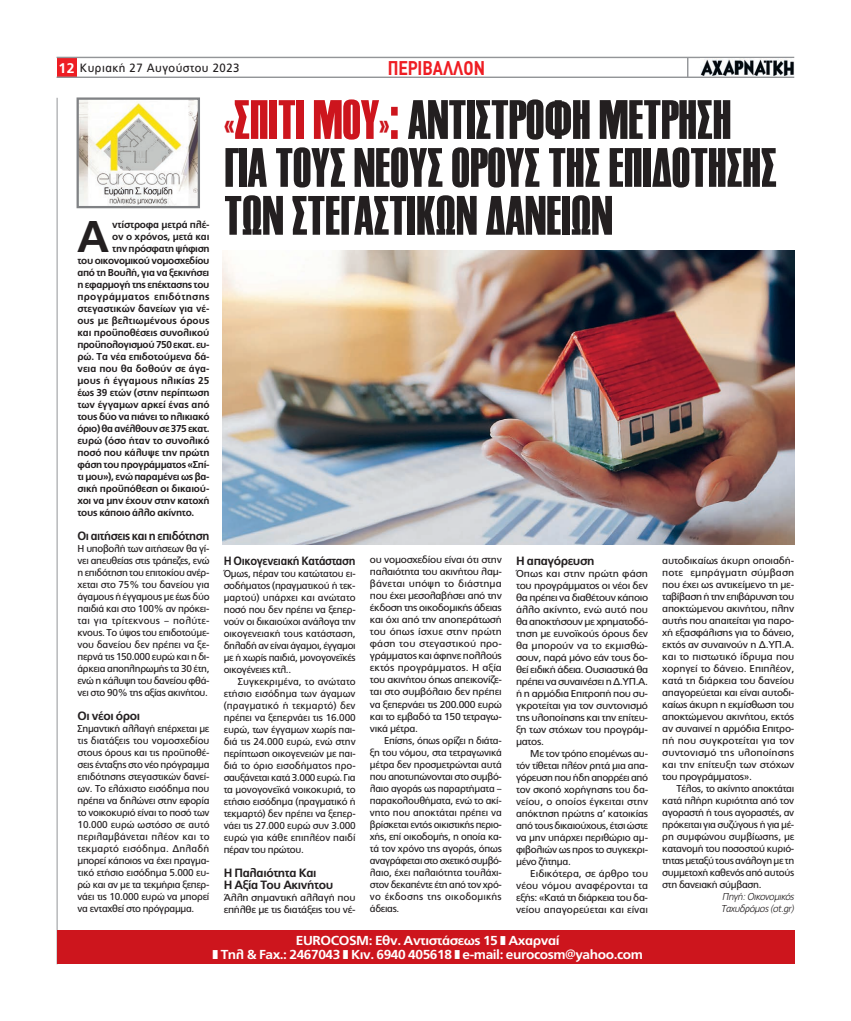
<style>
.page{position:relative;width:851px;height:1021px;background:#fff}
.page>*{position:absolute;margin:0;border:0;box-sizing:border-box;transform-origin:0 0}
.t1{font:500 51.8px/47.9px "PF Fusion Sans";letter-spacing:-.02em;color:#231f20;scale:1.07 1}
.t2{font:700 44.4px "PF Catalog";color:#231f20}
.t3{font:700 20px "PF Din Text Condensed";color:#ee1d23}
.t4{font:700 13px/13.9px "PF Catalog";letter-spacing:-.03em;color:#fff;scale:1.06 1}
.t5{font:700 12px/12px "PF Catalog";letter-spacing:-.03em;color:#231f20}
.t6{font:12px "PF Catalog";letter-spacing:.04em;color:#231f20;scale:.95 1}
.t7{font:700 12px "PF Catalog";letter-spacing:-.03em;color:#231f20;scale:.95 1}
.t8{font:700 12px "PF Catalog";letter-spacing:-.03em;color:#231f20;scale:.92 1}
.t9{font:10px/12px "PF Catalog";letter-spacing:-.03em;color:#231f20;text-align:justify}
.t10{font:10px/12px "PF Catalog";letter-spacing:-.03em;color:#231f20;text-align:justify;scale:1.04 1}
.t11{font:700 10px "PF Catalog";letter-spacing:-.02em;color:#231f20}
.t12{font:10px/12px "PF Catalog";letter-spacing:-.03em;color:#231f20;text-align:justify;scale:1.05 1}
.t13{font:700 10px "PF Catalog";letter-spacing:-.04em;color:#231f20}
.t14{font:italic 300 10px/12px "PF Catalog";letter-spacing:-.03em;color:#231f20}
.t15{font:700 10px "PF Catalog";letter-spacing:.03em;color:#231f20}
.t16{font:700 10px "PF Catalog";letter-spacing:.005em;color:#231f20}
.t17{font:700 10px "PF Catalog";color:#231f20}
.s1{font-weight:700;font-size:14px;color:#fff}
.s2{font-size:42.8px;color:#cd151d}
.s3{color:#cd151d}
</style>
<div class="page">
<div style="left:57px;top:57px;width:19px;height:20px;background:#ee1d23"></div>
<hr style="left:57px;top:57px;width:737px;height:1px;background:#939598">
<hr style="left:57px;top:77px;width:737px;height:1px;background:#939598">
<img style="left:700px;top:59px;width:94px;height:16px">
<svg style="left:687px;top:58px;width:1px;height:19px"></svg>
<hr style="left:57px;top:98px;width:1px;height:866px;background:#939598">
<div style="left:57px;top:930px;width:738px;height:34px;background:#cd151d"></div>
<img style="left:79px;top:100px;width:118px;height:105px">
<div style="left:76px;top:97px;width:124px;height:111px;border:2px solid #808285"></div>
<img style="left:222px;top:251px;width:572px;height:293px">
<p class="t6" style="left:58px;top:61px;width:192px"><span class="s1">12</span> Κυριακή 27 Αυγούστου 2023</p>
<h3 class="t3" style="left:387px;top:56px;width:99px">ΠΕΡΙΒΑΛΛΟΝ</h3>
<h2 class="t2" style="left:77px;top:210px;width:34px">Α</h2>
<p class="t11" style="left:112px;top:219px;width:99px">ντίστροφα µετρά πλέ-</p>
<p class="t11" style="left:112px;top:231px;width:99px">ον ο χρόνος, µετά και</p>
<p class="t13" style="left:112px;top:243px;width:99px">την πρόσφατη ψήφιση</p>
<p class="t11" style="left:77px;top:255px;width:133px">του οικονοµικού νοµοσχεδίου</p>
<p class="t11" style="left:77px;top:267px;width:133px">από τη Βουλή, για να ξεκινήσει</p>
<p class="t11" style="left:77px;top:279px;width:133px">η εφαρµογή της επέκτασης του</p>
<p class="t15" style="left:77px;top:291px;width:133px">προγράµµατος επιδότησης</p>
<p class="t11" style="left:77px;top:303px;width:133px">στεγαστικών δανείων για νέ-</p>
<p class="t16" style="left:77px;top:315px;width:133px">ους µε βελτιωµένους όρους</p>
<p class="t11" style="left:77px;top:327px;width:133px">και προϋποθέσεις συνολικού</p>
<p class="t13" style="left:77px;top:339px;width:133px">προϋπολογισµού 750 εκατ. ευ-</p>
<p class="t11" style="left:77px;top:351px;width:133px">ρώ. Τα νέα επιδοτούµενα δά-</p>
<p class="t11" style="left:77px;top:363px;width:133px">νεια που θα δοθούν σε άγα-</p>
<p class="t17" style="left:77px;top:375px;width:133px">µους ή έγγαµους ηλικίας 25</p>
<p class="t11" style="left:77px;top:387px;width:133px">έως 39 ετών (στην περίπτωση</p>
<p class="t11" style="left:77px;top:399px;width:133px">των έγγαµων αρκεί ένας από</p>
<p class="t11" style="left:77px;top:411px;width:133px">τους δύο να πιάνει το ηλικιακό</p>
<p class="t13" style="left:77px;top:423px;width:133px">όριο) θα ανέλθουν σε 375 εκατ.</p>
<p class="t11" style="left:77px;top:435px;width:133px">ευρώ (όσο ήταν το συνολικό</p>
<p class="t11" style="left:77px;top:447px;width:133px">ποσό που κάλυψε την πρώτη</p>
<p class="t11" style="left:77px;top:459px;width:133px">φάση του προγράµµατος «Σπί-</p>
<p class="t11" style="left:77px;top:471px;width:134px">τι µου»), ενώ παραµένει ως βα-</p>
<p class="t11" style="left:77px;top:483px;width:133px">σική προϋπόθεση οι δικαιού-</p>
<p class="t11" style="left:77px;top:495px;width:133px">χοι να µην έχουν στην κατοχή</p>
<p class="t11" style="left:77px;top:507px;width:118px">τους κάποιο άλλο ακίνητο.</p>
<p class="t7" style="left:77px;top:529px;width:140px">Οι αιτήσεις και η επιδότηση</p>
<p class="t9" style="left:77px;top:543px;width:134px">Η υποβολή των αιτήσεων θα γί&shy;νει απευθείας στις τράπεζες, ενώ η επιδότηση του επιτοκίου ανέρ&shy;χεται στο 75% του δανείου για άγαµους ή έγγαµους µε έως δύο παιδιά και στο 100% αν πρόκει&shy;ται για τρίτεκνους – πολύτε&shy;κνους. Το ύψος του επιδοτούµε&shy;νου δανείου δεν πρέπει να ξε&shy;περνά τις 150.000 ευρώ και η δι&shy;άρκεια αποπληρωµής τα 30 έτη, ενώ η κάλυψη του δανείου φθά&shy;νει στο 90% της αξίας ακινήτου.</p>
<p class="t5" style="left:77px;top:710px;width:64px">Οι νέοι όροι</p>
<p class="t9" style="left:77px;top:723px;width:134px">Σηµαντική αλλαγή επέρχεται µε τις διατάξεις του νοµοσχεδίου στους όρους και τις προϋποθέ&shy;σεις ένταξης στο νέο πρόγραµµα επιδότησης στεγαστικών δανεί&shy;ων. Το ελάχιστο εισόδηµα που πρέπει να δηλώνει στην εφορία το νοικοκυριό είναι το ποσό των 10.000 ευρώ ωστόσο σε αυτό περιλαµβάνεται πλέον και το τεκµαρτό εισόδηµα. ∆ηλαδή µπορεί κάποιος να έχει πραγµα&shy;τικό ετήσιο εισόδηµα 5.000 ευ&shy;ρώ και αν µε τα τεκµήρια ξεπερ&shy;νάει τις 10.000 ευρώ να µπορεί να ενταχθεί στο πρόγραµµα.</p>
<h1 class="t1" style="left:224px;top:96px;width:518px"><span class="s2">«</span><span class="s3">ΣΠΙΤΙ ΜΟΥ</span><span class="s2">»</span><span class="s3">:</span> ΑΝΤΙΣΤΡΟΦΗ ΜΕΤΡΗΣΗ<br>ΓΙΑ ΤΟΥΣ ΝΕΟΥΣ ΟΡΟΥΣ ΤΗΣ ΕΠΙ∆ΟΤΗΣΗΣ<br>ΤΩΝ ΣΤΕΓΑΣΤΙΚΩΝ ∆ΑΝΕΙΩΝ</h1>
<p class="t8" style="left:224px;top:553px;width:145px">Η Οικογενειακή Κατάσταση</p>
<p class="t9" style="left:224px;top:567px;width:134px">Όµως, πέραν του κατώτατου ει&shy;σοδήµατος (πραγµατικού ή τεκ&shy;µαρτού) υπάρχει και ανώτατο ποσό που δεν πρέπει να ξεπερ&shy;νούν οι δικαιούχοι ανάλογα την οικογενειακή τους κατάσταση, δηλαδή αν είναι άγαµοι, έγγαµοι µε ή χωρίς παιδιά, µονογονεϊκές οικογένειες κτλ..</p>
<p class="t9" style="left:224px;top:675px;width:134px;text-indent:14px">Συγκεκριµένα, το ανώτατο ετήσιο εισόδηµα των άγαµων (πραγµατικό ή τεκµαρτό) δεν πρέπει να ξεπερνάει τις 16.000 ευρώ, των έγγαµων χωρίς παι&shy;διά τις 24.000 ευρώ, ενώ στην περίπτωση οικογενειών µε παι&shy;διά το όριο εισοδήµατος προ&shy;σαυξάνεται κατά 3.000 ευρώ. Για τα µονογονεϊκά νοικοκυριά, το ετήσιο εισόδηµα (πραγµατικό ή τεκµαρτό) δεν πρέπει να ξεπερ&shy;νάει τις 27.000 ευρώ συν 3.000 ευρώ για κάθε επιπλέον παιδί πέραν του πρώτου.</p>
<p class="t5" style="left:224px;top:867px;width:111px">Η Παλαιότητα Και<br>Η Αξία Του Ακινήτου</p>
<p class="t10" style="left:224px;top:891px;width:128px">Άλλη σηµαντική αλλαγή που επήλθε µε τις διατάξεις του νέ-</p>
<p class="t10" style="left:370px;top:554px;width:128px">ου νοµοσχεδίου είναι ότι στην παλαιότητα του ακινήτου λαµ&shy;βάνεται υπόψη το διάστηµα που έχει µεσολαβήσει από την έκδοση της οικοδοµικής άδειας και όχι από την αποπεράτωσή του όπως ίσχυε στην πρώτη φάση του στεγαστικού προ&shy;γράµµατος και άφηνε πολλούς εκτός προγράµµατος. Η αξία του ακινήτου όπως απεικονίζε&shy;ται στο συµβόλαιο δεν πρέπει να ξεπερνάει τις 200.000 ευρώ και το εµβαδό τα 150 τετραγω&shy;νικά µέτρα.</p>
<p class="t9" style="left:370px;top:734px;width:133px;text-indent:14px">Επίσης, όπως ορίζει η διάτα&shy;ξη του νόµου, στα τετραγωνικά µέτρα δεν προσµετρώνται αυτά που αποτυπώνονται στο συµβό&shy;λαιο αγοράς ως παραρτήµατα – παρακολουθήµατα, ενώ το ακί&shy;νητο που αποκτάται πρέπει να βρίσκεται εντός οικιστικής περιο&shy;χής, επί οικοδοµής, η οποία κα&shy;τά τον χρόνο της αγοράς, όπως αναγράφεται στο σχετικό συµβό&shy;λαιο, έχει παλαιότητα τουλάχι&shy;στον δεκαπέντε έτη από τον χρό&shy;νο έκδοσης της οικοδοµικής άδειας.</p>
<p class="t5" style="left:516px;top:555px;width:80px">Η απαγόρευση</p>
<p class="t12" style="left:516px;top:567px;width:127px">Όπως και στην πρώτη φάση του προγράµµατος οι νέοι δεν θα πρέπει να διαθέτουν κάποιο άλλο ακίνητο, ενώ αυτό που θα αποκτήσουν µε χρηµατοδό&shy;τηση µε ευνοϊκούς όρους δεν θα µπορούν να το εκµισθώ&shy;σουν, παρά µόνο εάν τους δο&shy;θεί ειδική άδεια. Ουσιαστικά θα πρέπει να συναινέσει η ∆.ΥΠ.Α. ή η αρµόδια Επιτροπή που συ&shy;γκροτείται για τον συντονισµό της υλοποίησης και την επίτευ&shy;ξη των στόχων του προγράµ&shy;µατος.</p>
<p class="t9" style="left:516px;top:747px;width:133px;text-indent:14px">Με τον τρόπο εποµένως αυ&shy;τόν τίθεται πλέον ρητά µια απα&shy;γόρευση που ήδη απορρέει από τον σκοπό χορήγησης του δα&shy;νείου, ο οποίος έγκειται στην απόκτηση πρώτης α’ κατοικίας από τους δικαιούχους, έτσι ώστε να µην υπάρχει περιθώριο αµ&shy;φιβολιών ως προς το συγκεκρι&shy;µένο ζήτηµα.</p>
<p class="t10" style="left:516px;top:867px;width:128px;text-indent:14px">Ειδικότερα, σε άρθρο του νέου νόµου αναφέρονται τα εξής: «Κατά τη διάρκεια του δα&shy;νείου απαγορεύεται και είναι</p>
<h3 class="t4" style="left:221px;top:933px;width:400px;text-indent:75px">EUROCOSM: Εθν. Αντιστάσεως 15 Αχαρναί<br>Tnλ &amp; Fax.: 2467043 Κιν. 6940 405618 e-mail: eurocosm@yahoo.com</h3>
<p class="t10" style="left:662px;top:554px;width:128px">αυτοδικαίως άκυρη οποιαδή&shy;ποτε εµπράγµατη σύµβαση που έχει ως αντικείµενο τη µε&shy;ταβίβαση ή την επιβάρυνση του αποκτώµενου ακινήτου, πλην αυτής που απαιτείται για παρο&shy;χή εξασφάλισης για το δάνειο, εκτός αν συναινούν η ∆.ΥΠ.Α. και το πιστωτικό ίδρυµα που χορηγεί το δάνειο. Επιπλέον, κατά τη διάρκεια του δανείου απαγορεύεται και είναι αυτοδι&shy;καίως άκυρη η εκµίσθωση του αποκτώµενου ακινήτου, εκτός αν συναινεί η αρµόδια Επιτρο&shy;πή που συγκροτείται για τον συντονισµό της υλοποίησης και την επίτευξη των στόχων του προγράµµατος».</p>
<p class="t9" style="left:662px;top:782px;width:133px;text-indent:14px">Τέλος, το ακίνητο αποκτάται κατά πλήρη κυριότητα από τον αγοραστή ή τους αγοραστές, αν πρόκειται για συζύγους ή για µέ&shy;ρη συµφώνου συµβίωσης, µε κατανοµή του ποσοστού κυριό&shy;τητας µεταξύ τους ανάλογη µε τη συµµετοχή καθενός από αυτούς στη δανειακή σύµβαση.</p>
<p class="t14" style="left:721px;top:890px;width:74px">Πηγή: Οικονοµικός<br>Ταχυδρόµος (ot.gr)</p>
</div>
